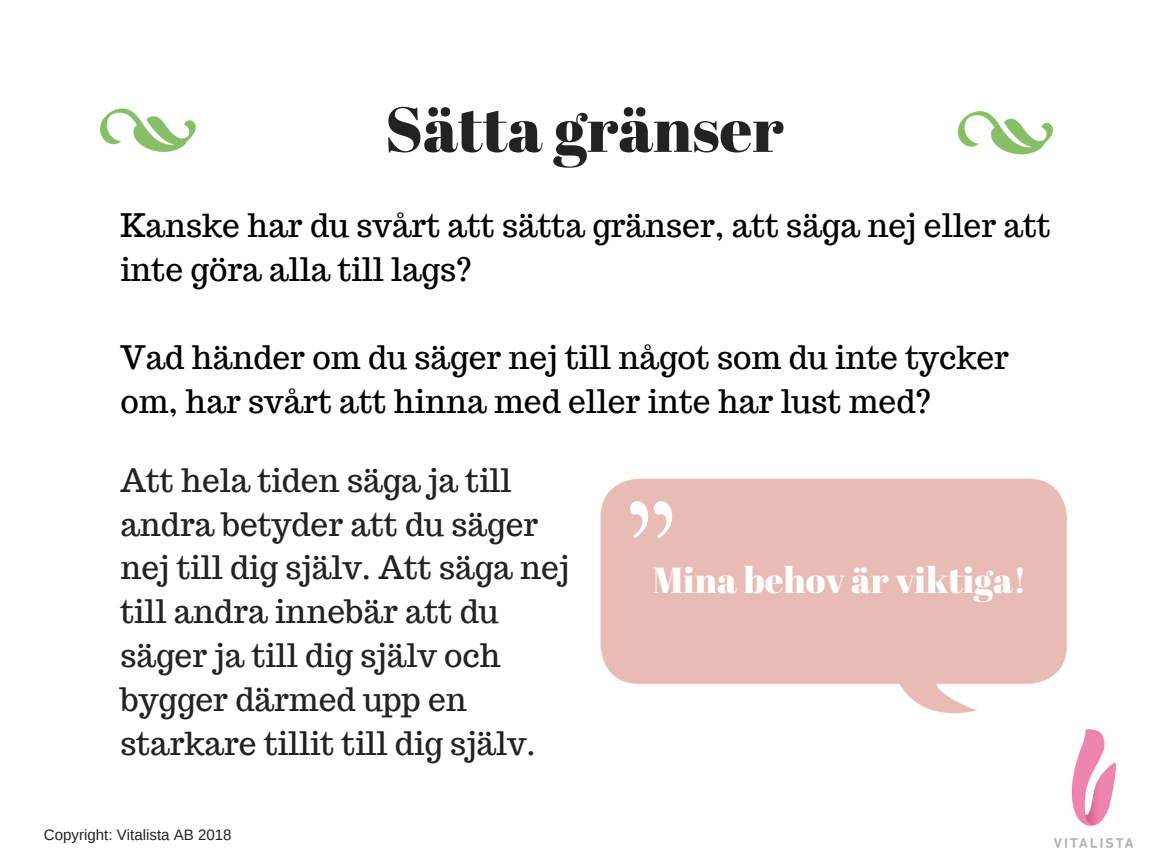
<style>
.page{position:relative;width:1152px;height:864px;background:#fff}
.page>*{position:absolute;margin:0;border:0;box-sizing:border-box;transform-origin:0 0}
.t1{font:63.45px "Abril Fatface";color:#222}
.t2{font:36.3px "Abril Fatface";color:#fff}
.t3{font:31.65px/43.8px "Trocchi";color:#000}
.t4{font:31.65px/43.8px "Trocchi";color:#222}
.t5{font:15.15px "Arimo";color:#222}
</style>
<div class="page">
<img style="left:1054px;top:729px;width:79px;height:118px">
<img style="left:100px;top:108px;width:96px;height:44px">
<img style="left:957px;top:111px;width:97px;height:44px">
<img style="left:600px;top:478px;width:467px;height:236px">
<img style="left:600px;top:478px;width:172px;height:102px">
<h1 class="t1" style="left:385px;top:85px;width:400px">Sätta gränser</h1>
<p class="t3" style="left:120px;top:204px;width:932px">Kanske har du svårt att sätta gränser, att säga nej eller att inte göra alla till lags?</p>
<p class="t3" style="left:120px;top:335px;width:890px">Vad händer om du säger nej till något som du inte tycker om, har svårt att hinna med eller inte har lust med?</p>
<p class="t4" style="left:120px;top:458px;width:450px">Att hela tiden säga ja till andra betyder att du säger nej till dig själv. Att säga nej till andra innebär att du säger ja till dig själv och bygger därmed upp en starkare tillit till dig själv.</p>
<p class="t5" style="left:44px;top:827px;width:189px">Copyright: Vitalista AB 2018</p>
<p class="t2" style="left:653px;top:554px;width:375px">Mina behov är viktiga!</p>
</div>
